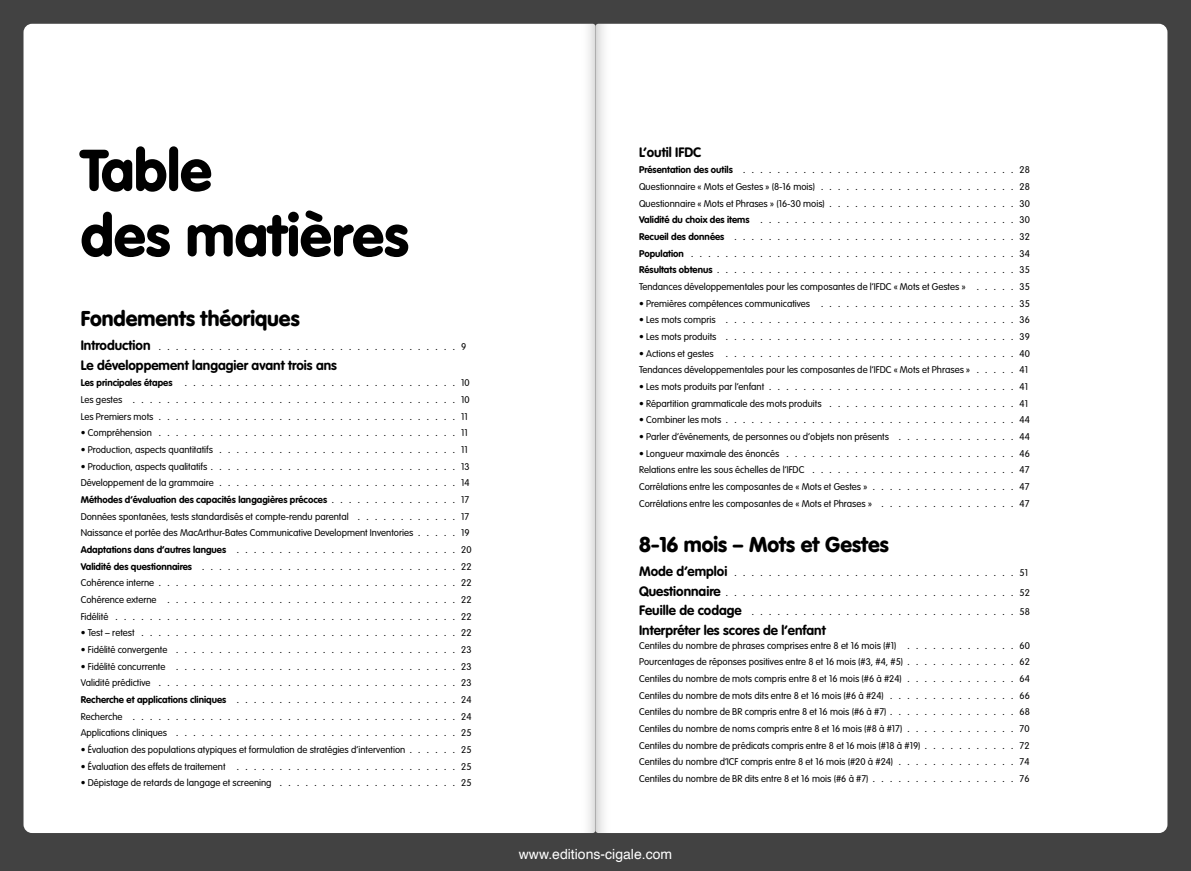
<style>
.page{position:relative;width:1191px;height:871px;background:#fff}
.page>*{position:absolute;margin:0;border:0;box-sizing:border-box;transform-origin:0 0}
.t1{font:300 212.1px "VAG Rounded Std";color:#000}
.t2{font:900 57.6px/65.3px "VAG Rounded Std";color:#000}
.t3{font:900 21.1px "VAG Rounded Std";color:#000}
.t4{font:14px "Helvetica";color:#fff}
.t5{font:700 13.4px "VAG Rounded Std";color:#000}
.t6{font:300 11.5px/16.6px "VAG Rounded Std";color:#000;text-align:justify}
.t7{font:300 9.6px/16.6px "VAG Rounded Std";color:#000}
.t8{font:700 9.6px "VAG Rounded Std";color:#000}
.s1{font-weight:700;font-size:13.4px}
.s2{font-size:9.6px}
.s3{font-weight:700;font-size:9.6px}
.s4{font-size:11.5px}
.s5{font-weight:700}
.s6{font-weight:300;font-size:11.5px}
.s7{font-weight:300}
</style>
<div class="page">
<div style="left:0;top:0;width:1191px;height:870px;background:#424242"></div>
<div style="left:24px;top:24px;width:571px;height:808px;background:#fff"></div>
<div style="left:595px;top:24px;width:572px;height:808px;background:#fff"></div>
<h2 class="t2" style="left:81px;top:139px;width:329px">Table<br>des matières</h2>
<h3 class="t3" style="left:81px;top:305px;width:220px">Fondements théoriques</h3>
<p class="t6" style="left:81px;top:338px;width:387px"><span class="s1">Introduction</span> . . . . . . . . . . . . . . . . . . . . . . . . . . . . . . . . . . . <span class="s2">9</span></p>
<h3 class="t5" style="left:81px;top:357px;width:258px">Le développement langagier avant trois ans</h3>
<p class="t6" style="left:81px;top:374px;width:390px"><span class="s3">Les principales étapes</span> . . . . . . . . . . . . . . . . . . . . . . . . . . . . . . . . <span class="s2">10<br>Les gestes</span> . . . . . . . . . . . . . . . . . . . . . . . . . . . . . . . . . . . . . . <span class="s2">10<br>Les Premiers mots</span> . . . . . . . . . . . . . . . . . . . . . . . . . . . . . . . . . . . <span class="s2">11</span></p>
<p class="t6" style="left:81px;top:424px;width:389px"><span class="s2">• Compréhension</span> . . . . . . . . . . . . . . . . . . . . . . . . . . . . . . . . . . . <span class="s2">11</span></p>
<p class="t7" style="left:81px;top:441px;width:389px">• Production, aspects quantitatifs <span class="s4">. . . . . . . . . . . . . . . . . . . . . . . . . . . .</span> 11</p>
<p class="t7" style="left:81px;top:458px;width:392px">• Production, aspects qualitatifs <span class="s4">. . . . . . . . . . . . . . . . . . . . . . . . . . . . .</span> 13<br>Développement de la grammaire <span class="s4">. . . . . . . . . . . . . . . . . . . . . . . . . . . .</span> 14<br><span class="s5">Méthodes d’évaluation des capacités langagières précoces</span> <span class="s4">. . . . . . . . . . . . . . .</span> 17<br>Données spontanées, tests standardisés et compte-rendu parental <span class="s4">. . . . . . . . . . . .</span> 17<br>Naissance et portée des MacArthur-Bates Communicative Development Inventories <span class="s4">. . . . .</span> 19<br><span class="s5">Adaptations dans d’autres langues</span> <span class="s4">. . . . . . . . . . . . . . . . . . . . . . . . . .</span> 20</p>
<p class="t6" style="left:81px;top:557px;width:392px"><span class="s3">Validité des questionnaires</span> . . . . . . . . . . . . . . . . . . . . . . . . . . . . . . <span class="s2">22<br>Cohérence interne</span> . . . . . . . . . . . . . . . . . . . . . . . . . . . . . . . . . . . <span class="s2">22<br>Cohérence externe</span> . . . . . . . . . . . . . . . . . . . . . . . . . . . . . . . . . . <span class="s2">22<br>Fidélité</span> . . . . . . . . . . . . . . . . . . . . . . . . . . . . . . . . . . . . . . . . <span class="s2">22</span></p>
<p class="t6" style="left:81px;top:624px;width:392px"><span class="s2">• Test – retest</span> . . . . . . . . . . . . . . . . . . . . . . . . . . . . . . . . . . . . . <span class="s2">22</span></p>
<p class="t6" style="left:81px;top:641px;width:392px"><span class="s2">• Fidélité convergente</span> . . . . . . . . . . . . . . . . . . . . . . . . . . . . . . . . . <span class="s2">23</span></p>
<p class="t6" style="left:81px;top:657px;width:392px"><span class="s2">• Fidélité concurrente</span> . . . . . . . . . . . . . . . . . . . . . . . . . . . . . . . . . <span class="s2">23<br>Validité prédictive</span> . . . . . . . . . . . . . . . . . . . . . . . . . . . . . . . . . . . <span class="s2">23</span></p>
<p class="t8" style="left:81px;top:693px;width:392px">Recherche et applications cliniques <span class="s6">. . . . . . . . . . . . . . . . . . . . . . . . . .</span> <span class="s7">24</span></p>
<p class="t6" style="left:81px;top:707px;width:392px"><span class="s2">Recherche</span> . . . . . . . . . . . . . . . . . . . . . . . . . . . . . . . . . . . . . . <span class="s2">24<br>Applications cliniques</span> . . . . . . . . . . . . . . . . . . . . . . . . . . . . . . . . . <span class="s2">25</span></p>
<p class="t7" style="left:81px;top:741px;width:392px">• Évaluation des populations atypiques et formulation de stratégies d’intervention <span class="s4">. . . . . .</span> 25</p>
<p class="t7" style="left:81px;top:758px;width:392px">• Évaluation des effets de traitement <span class="s4">. . . . . . . . . . . . . . . . . . . . . . . . . .</span> 25</p>
<p class="t7" style="left:81px;top:774px;width:392px">• Dépistage de retards de langage et screening <span class="s4">. . . . . . . . . . . . . . . . . . . . .</span> 25</p>
<h3 class="t5" style="left:639px;top:144px;width:64px">L’outil IFDC</h3>
<p class="t6" style="left:639px;top:161px;width:392px"><span class="s3">Présentation des outils</span> . . . . . . . . . . . . . . . . . . . . . . . . . . . . . . . . <span class="s2">28</span></p>
<p class="t7" style="left:639px;top:179px;width:392px">Questionnaire « Mots et Gestes » (8-16 mois) <span class="s4">. . . . . . . . . . . . . . . . . . . . . . .</span> 28<br>Questionnaire « Mots et Phrases » (16-30 mois) <span class="s4">. . . . . . . . . . . . . . . . . . . . . .</span> 30</p>
<p class="t6" style="left:639px;top:211px;width:392px"><span class="s3">Validité du choix des items</span> . . . . . . . . . . . . . . . . . . . . . . . . . . . . . . <span class="s2">30<br></span><span class="s3">Recueil des données</span> . . . . . . . . . . . . . . . . . . . . . . . . . . . . . . . . . <span class="s2">32<br></span><span class="s3">Population</span> . . . . . . . . . . . . . . . . . . . . . . . . . . . . . . . . . . . . . . <span class="s2">34<br></span><span class="s3">Résultats obtenus</span> . . . . . . . . . . . . . . . . . . . . . . . . . . . . . . . . . . . <span class="s2">35</span></p>
<p class="t7" style="left:639px;top:279px;width:392px">Tendances développementales pour les composantes de l’IFDC « Mots et Gestes » <span class="s4">. . . . .</span> 35</p>
<p class="t7" style="left:639px;top:295px;width:392px">• Premières compétences communicatives <span class="s4">. . . . . . . . . . . . . . . . . . . . . . .</span> 35</p>
<p class="t6" style="left:639px;top:311px;width:392px"><span class="s2">• Les mots compris</span> . . . . . . . . . . . . . . . . . . . . . . . . . . . . . . . . . . <span class="s2">36</span></p>
<p class="t6" style="left:639px;top:328px;width:392px"><span class="s2">• Les mots produits</span> . . . . . . . . . . . . . . . . . . . . . . . . . . . . . . . . . . <span class="s2">39</span></p>
<p class="t6" style="left:639px;top:345px;width:392px"><span class="s2">• Actions et gestes</span> . . . . . . . . . . . . . . . . . . . . . . . . . . . . . . . . . . <span class="s2">40</span></p>
<p class="t7" style="left:639px;top:362px;width:390px">Tendances développementales pour les composantes de l’IFDC « Mots et Phrases » <span class="s4">. . . . .</span> 41</p>
<p class="t7" style="left:639px;top:378px;width:390px">• Les mots produits par l’enfant <span class="s4">. . . . . . . . . . . . . . . . . . . . . . . . . . . . .</span> 41</p>
<p class="t7" style="left:639px;top:395px;width:390px">• Répartition grammaticale des mots produits <span class="s4">. . . . . . . . . . . . . . . . . . . . . .</span> 41</p>
<p class="t6" style="left:639px;top:411px;width:392px"><span class="s2">• Combiner les mots</span> . . . . . . . . . . . . . . . . . . . . . . . . . . . . . . . . . . <span class="s2">44</span></p>
<p class="t7" style="left:639px;top:428px;width:392px">• Parler d’événements, de personnes ou d’objets non présents <span class="s4">. . . . . . . . . . . . . .</span> 44</p>
<p class="t7" style="left:639px;top:445px;width:392px;text-align:justify">• Longueur maximale des énoncés <span class="s4">. . . . . . . . . . . . . . . . . . . . . . . . . . .</span> 46<br>Relations entre les sous échelles de l’IFDC <span class="s4">. . . . . . . . . . . . . . . . . . . . . . . .</span> 47<br>Corrélations entre les composantes de « Mots et Gestes » <span class="s4">. . . . . . . . . . . . . . . . .</span> 47<br>Corrélations entre les composantes de « Mots et Phrases » <span class="s4">. . . . . . . . . . . . . . . .</span> 47</p>
<h3 class="t3" style="left:639px;top:531px;width:251px">8-16 mois – Mots et Gestes</h3>
<p class="t6" style="left:639px;top:563px;width:392px;line-height:19.4px;text-align:left"><span class="s1">Mode d’emploi</span> . . . . . . . . . . . . . . . . . . . . . . . . . . . . . . . . . <span class="s2">51<br></span><span class="s1">Questionnaire</span> . . . . . . . . . . . . . . . . . . . . . . . . . . . . . . . . . . <span class="s2">52<br></span><span class="s1">Feuille de codage</span> . . . . . . . . . . . . . . . . . . . . . . . . . . . . . . . <span class="s2">58</span></p>
<h3 class="t5" style="left:639px;top:621px;width:188px">Interpréter les scores de l’enfant</h3>
<p class="t7" style="left:639px;top:637px;width:392px;text-align:justify">Centiles du nombre de phrases comprises entre 8 et 16 mois (#1) <span class="s4">. . . . . . . . . . . . .</span> 60<br>Pourcentages de réponses positives entre 8 et 16 mois (#3, #4, #5) <span class="s4">. . . . . . . . . . . . .</span> 62<br>Centiles du nombre de mots compris entre 8 et 16 mois (#6 à #24) <span class="s4">. . . . . . . . . . . . .</span> 64<br>Centiles du nombre de mots dits entre 8 et 16 mois (#6 à #24) <span class="s4">. . . . . . . . . . . . . . .</span> 66<br>Centiles du nombre de BR compris entre 8 et 16 mois (#6 à #7) <span class="s4">. . . . . . . . . . . . . . .</span> 68<br>Centiles du nombre de noms compris entre 8 et 16 mois (#8 à #17) <span class="s4">. . . . . . . . . . . . .</span> 70<br>Centiles du nombre de prédicats compris entre 8 et 16 mois (#18 à #19) <span class="s4">. . . . . . . . . . .</span> 72<br>Centiles du nombre d’ICF compris entre 8 et 16 mois (#20 à #24) <span class="s4">. . . . . . . . . . . . . .</span> 74<br>Centiles du nombre de BR dits entre 8 et 16 mois (#6 à #7) <span class="s4">. . . . . . . . . . . . . . . . .</span> 76</p>
<h1 class="t1" style="left:528px;top:208px;width:256px">A4</h1>
<h3 class="t4" style="left:519px;top:843px;width:155px">www.editions-cigale.com</h3>
</div>
